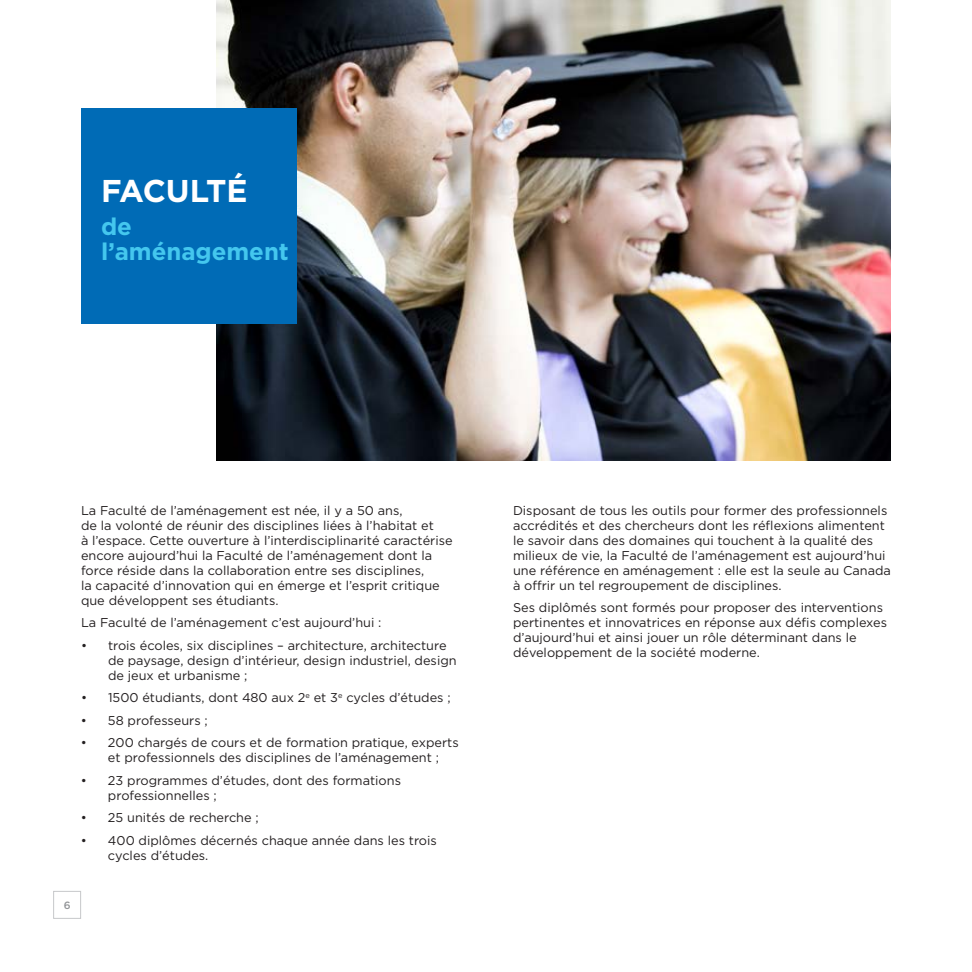
<style>
.page{position:relative;width:972px;height:972px;background:#fff}
.page>*{position:absolute;margin:0;border:0;box-sizing:border-box;transform-origin:0 0}
.t1{font:700 31.5px "Gotham";letter-spacing:-.02em;color:#fff}
.t2{font:700 24px/25.5px "Gotham";color:#44c7ee}
.t3{font:12.75px/15px "Gotham";color:#231f20}
.t4{font:500 10.5px "Gotham";color:#939598}
</style>
<div class="page">
<img style="left:216px;top:0;width:675px;height:461px">
<div style="left:81px;top:108px;width:216px;height:216px;background:#006bb6"></div>
<div style="left:53px;top:891px;width:28px;height:28px;border:1px solid #c7c8ca"></div>
<h1 class="t1" style="left:101px;top:172px;width:148px">FACULTÉ</h1>
<h2 class="t2" style="left:101px;top:213px;width:189px">de l’aménagement</h2>
<p class="t3" style="left:81px;top:502px;width:373px">La Faculté de l’aménagement est née, il y a 50 ans,<br>de la volonté de réunir des disciplines liées à l’habitat et<br>à l’espace. Cette ouverture à l’interdisciplinarité caractérise encore aujourd’hui la Faculté de l’aménagement dont la force réside dans la collaboration entre ses disciplines,<br>la capacité d’innovation qui en émerge et l’esprit critique que développent ses étudiants.</p>
<p class="t3" style="left:81px;top:615px;width:302px">La Faculté de l’aménagement c’est aujourd’hui :</p>
<p class="t3" style="left:108px;top:637px;width:350px;text-indent:-27px">• trois écoles, six disciplines – architecture, architecture de paysage, design d’intérieur, design industriel, design de jeux et urbanisme ;</p>
<p class="t3" style="left:81px;top:690px;width:371px">• 1500 étudiants, dont 480 aux 2<sup>e</sup> et 3<sup>e</sup> cycles d’études ;</p>
<p class="t3" style="left:81px;top:712px;width:128px">• 58 professeurs ;</p>
<p class="t3" style="left:81px;top:735px;width:379px;text-align:center">• 200 chargés de cours et de formation pratique, experts et professionnels des disciplines de l’aménagement ;</p>
<p class="t3" style="left:108px;top:772px;width:295px;text-indent:-27px">• 23 programmes d’études, dont des formations professionnelles ;</p>
<p class="t3" style="left:81px;top:810px;width:179px">• 25 unités de recherche ;</p>
<p class="t3" style="left:108px;top:832px;width:330px;text-indent:-27px">• 400 diplômes décernés chaque année dans les trois cycles d’études.</p>
<p class="t4" style="left:64px;top:900px;width:8px">6</p>
<p class="t3" style="left:513px;top:502px;width:380px">Disposant de tous les outils pour former des professionnels accrédités et des chercheurs dont les réflexions alimentent le savoir dans des domaines qui touchent à la qualité des milieux de vie, la Faculté de l’aménagement est aujourd’hui une référence en aménagement : elle est la seule au Canada à offrir un tel regroupement de disciplines.</p>
<p class="t3" style="left:513px;top:600px;width:376px">Ses diplômés sont formés pour proposer des interventions pertinentes et innovatrices en réponse aux défis complexes d’aujourd’hui et ainsi jouer un rôle déterminant dans le développement de la société moderne.</p>
</div>
